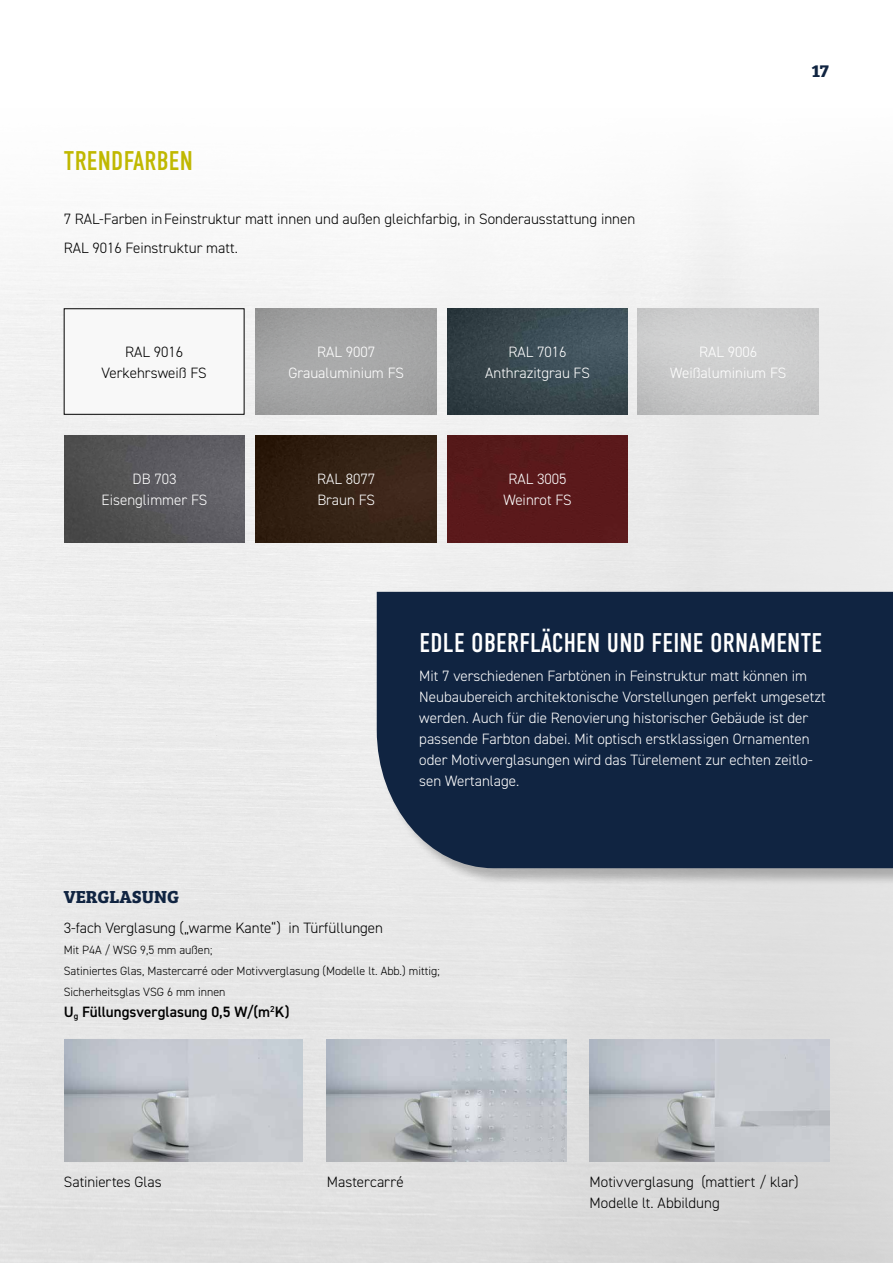
<style>
.page{position:relative;width:893px;height:1263px;background:#fff}
.page>*{position:absolute;margin:0;border:0;box-sizing:border-box;transform-origin:0 0}
.t1{font:27px "DIN Condensed";letter-spacing:.01em;color:#fff}
.t2{font:27px "DIN Condensed";letter-spacing:.01em;color:#c0b801}
.t3{font:700 18px "Bree Serif";color:#102441}
.t4{font:300 15px/21px "DIN2014";color:#fff;text-align:center}
.t5{font:300 15px/21px "DIN2014";color:#000}
.t6{font:600 15px "DIN2014";color:#000}
.t7{font:300 12px/21px "DIN2014";color:#000}
</style>
<div class="page">
<img style="left:0;top:196px;width:893px;height:1067px">
<div style="left:377px;top:593px;width:516px;height:292px;background:#000;opacity:.25"></div>
<div style="left:377px;top:592px;width:516px;height:276px;background:#102441"></div>
<img style="left:66px;top:310px;width:176px;height:103px">
<div style="left:64px;top:308px;width:180px;height:107px;border:1px solid #000"></div>
<img style="left:638px;top:308px;width:181px;height:106px">
<div style="left:256px;top:309px;width:181px;height:105px;background:#a4a4a4"></div>
<img style="left:64px;top:436px;width:181px;height:106px">
<img style="left:447px;top:309px;width:181px;height:105px">
<img style="left:256px;top:436px;width:181px;height:106px">
<div style="left:447px;top:436px;width:181px;height:106px;background:#5a191b"></div>
<img style="left:64px;top:1039px;width:239px;height:123px">
<img style="left:327px;top:1039px;width:239px;height:123px">
<img style="left:590px;top:1039px;width:239px;height:123px">
<img style="left:0;top:795px;width:2px;height:468px">
<h1 class="t2" style="left:64px;top:145px;width:131px">TRENDFARBEN</h1>
<p class="t5" style="left:64px;top:204px;width:573px;line-height:29.5px">7 RAL-Farben inFeinstruktur matt innen und außen gleichfarbig, in Sonderausstattung innen<br>RAL 9016 Feinstruktur matt.</p>
<p class="t3" style="left:811px;top:56px;width:19px">17</p>
<p class="t5" style="left:101px;top:341px;width:107px;text-align:center">RAL 9016<br>Verkehrsweiß FS</p>
<p class="t4" style="left:288px;top:341px;width:117px">RAL 9007<br>Graualuminium FS</p>
<p class="t4" style="left:485px;top:341px;width:106px">RAL 7016<br>Anthrazitgrau FS</p>
<p class="t4" style="left:670px;top:341px;width:118px">RAL 9006<br>Weißaluminium FS</p>
<p class="t4" style="left:102px;top:469px;width:107px">DB 703<br>Eisenglimmer FS</p>
<p class="t4" style="left:317px;top:469px;width:59px;text-align:left">RAL 8077<br>Braun FS</p>
<p class="t4" style="left:503px;top:469px;width:70px">RAL 3005<br>Weinrot FS</p>
<h1 class="t1" style="left:419px;top:627px;width:404px">EDLE OBERFLÄCHEN UND FEINE ORNAMENTE</h1>
<p class="t4" style="left:419px;top:666px;width:408px;text-align:left">Mit 7 verschiedenen Farbtönen in Feinstruktur matt können im Neubaubereich architektonische Vorstellungen perfekt umgesetzt werden. Auch für die Renovierung historischer Gebäude ist der passende Farbton dabei. Mit optisch erstklassigen Ornamenten oder Motivverglasungen wird das Türelement zur echten zeitlo&shy;sen Wertanlage.</p>
<p class="t3" style="left:64px;top:883px;width:117px">VERGLASUNG</p>
<p class="t5" style="left:64px;top:917px;width:321px">3-fach Verglasung („warme Kante“) in Türfüllungen</p>
<p class="t7" style="left:64px;top:939px;width:377px">Mit P4A / WSG 9,5 mm außen;<br>Satiniertes Glas, Mastercarré oder Motivverglasung (Modelle lt. Abb.) mittig;<br>Sicherheitsglas VSG 6 mm innen</p>
<p class="t6" style="left:64px;top:1001px;width:227px">U<sub>g</sub> Füllungsverglasung 0,5 W/(m<sup>2</sup>K)</p>
<p class="t5" style="left:64px;top:1171px;width:99px">Satiniertes Glas</p>
<p class="t5" style="left:327px;top:1171px;width:78px">Mastercarré</p>
<p class="t5" style="left:590px;top:1171px;width:210px">Motivverglasung (mattiert / klar)<br>Modelle lt. Abbildung</p>
</div>
